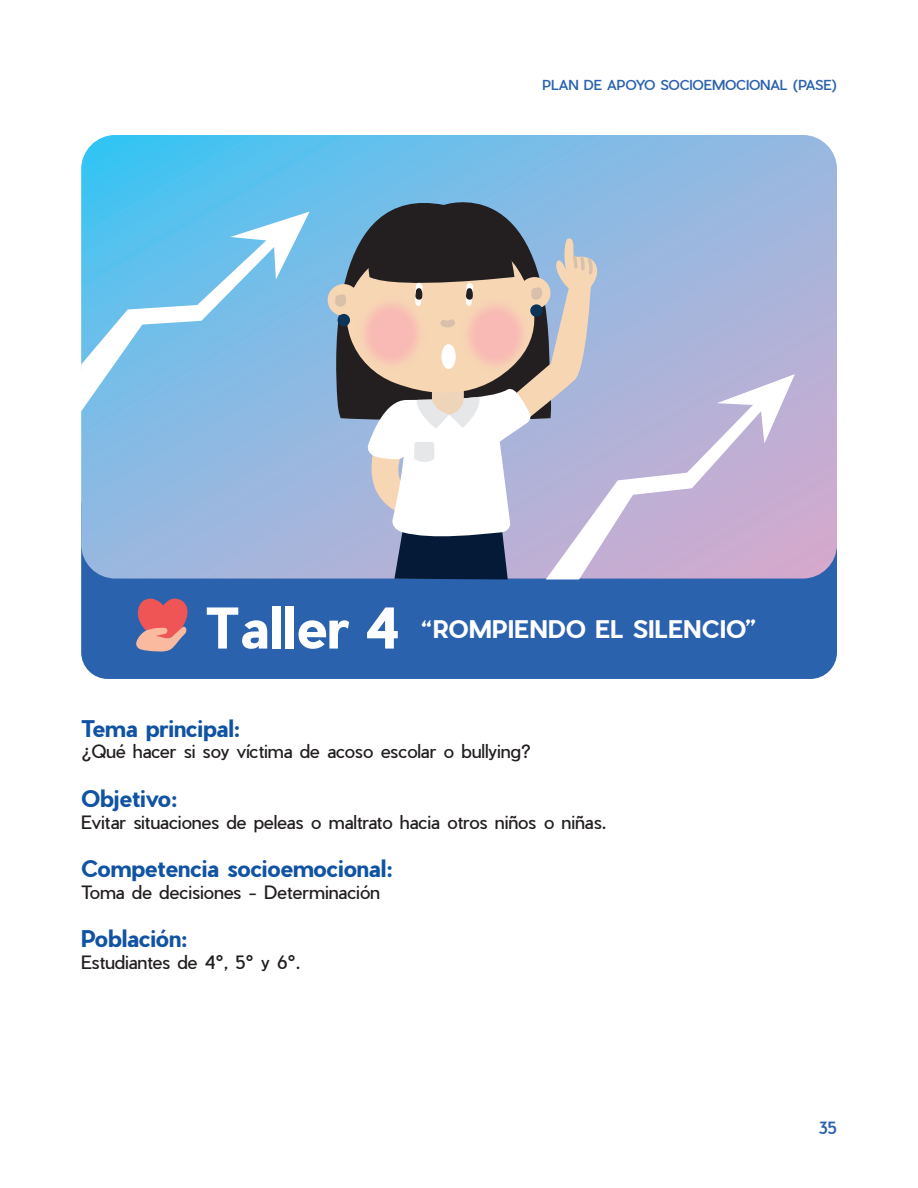
<style>
.page{position:relative;width:918px;height:1188px;background:#fff}
.page>*{position:absolute;margin:0;border:0;box-sizing:border-box;transform-origin:0 0}
.t1{font:700 54.75px "Pier Sans";color:#fff}
.t2{font:700 23.7px "Pier Sans";letter-spacing:.01em;color:#fff}
.t3{font:700 22.5px "Pier Sans";color:#1153a3}
.t4{font:18px "Pier Sans";letter-spacing:-.01em;color:#231f20}
.t5{font:500 16.5px "Pier Sans";color:#2b62ae}
.t6{font:500 13.5px "Pier Sans";letter-spacing:-.01em;color:#2b62ae}
</style>
<div class="page">
<div style="left:81px;top:480px;width:756px;height:199px;background:#2b62ae;border-radius:27px"></div>
<svg style="left:81px;top:135px;width:756px;height:444px"></svg>
<svg style="left:136px;top:598px;width:52px;height:54px"></svg>
<svg style="left:330px;top:170px;width:221px;height:251px;fill:#73bde8"></svg>
<img style="left:308px;top:248px;width:27px;height:171px">
<svg style="left:335px;top:211px;width:264px;height:368px"></svg>
<svg style="left:81px;top:212px;width:229px;height:200px"></svg>
<svg style="left:717px;top:374px;width:78px;height:70px"></svg>
<svg style="left:546px;top:385px;width:238px;height:194px"></svg>
<p class="t6" style="left:543px;top:76px;width:296px">PLAN DE APOYO SOCIOEMOCIONAL (PASE)</p>
<h1 class="t1" style="left:205px;top:590px;width:196px">Taller 4</h1>
<h2 class="t2" style="left:421px;top:613px;width:337px">“ROMPIENDO EL SILENCIO”</h2>
<p class="t3" style="left:81px;top:713px;width:160px">Tema principal:</p>
<p class="t4" style="left:81px;top:740px;width:452px">¿Qué hacer si soy víctima de acoso escolar o bullying?</p>
<p class="t3" style="left:81px;top:783px;width:97px">Objetivo:</p>
<p class="t4" style="left:81px;top:810px;width:527px">Evitar situaciones de peleas o maltrato hacia otros niños o niñas.</p>
<p class="t3" style="left:81px;top:853px;width:313px">Competencia socioemocional:</p>
<p class="t4" style="left:81px;top:880px;width:301px">Toma de decisiones - Determinación</p>
<p class="t3" style="left:81px;top:923px;width:108px">Población:</p>
<p class="t4" style="left:81px;top:950px;width:221px">Estudiantes de 4°, 5° y 6°.</p>
<p class="t5" style="left:818px;top:1117px;width:20px">35</p>
</div>
